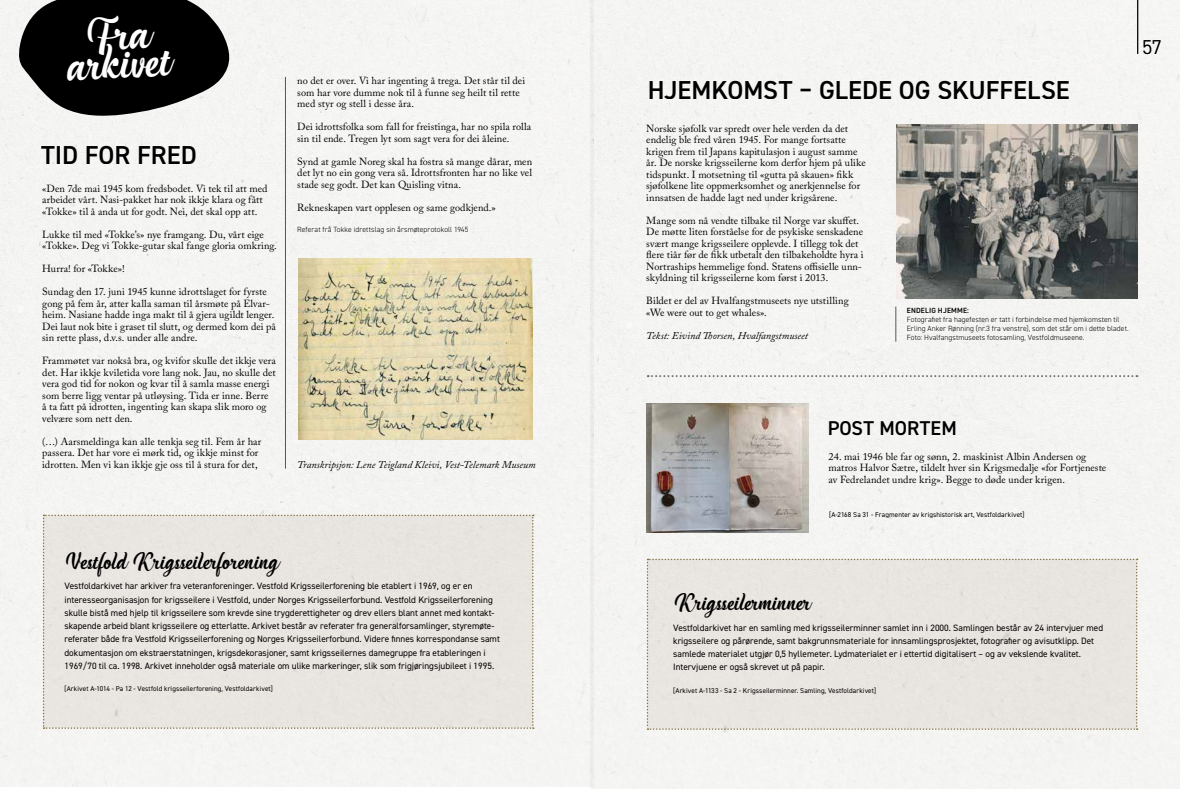
<style>
.page{position:relative;width:1180px;height:789px;background:#fff}
.page>*{position:absolute;margin:0;border:0;box-sizing:border-box;transform-origin:0 0}
.t1{font:41px "Handycheera";color:#fff}
.t2{font:600 26px "DIN2014";color:#000}
.t3{font:20px "Handycheera";letter-spacing:.01em;color:#000}
.t4{font:600 20px "DIN2014";letter-spacing:.01em;color:#000}
.t5{font:300 20px "DIN2014";color:#000}
.t6{font:10.3px/11.5px "Adobe Caslon Pro";letter-spacing:.005em;color:#000}
.t7{font:italic 10.3px "Adobe Caslon Pro";color:#000}
.t8{font:9.2px/13.2px "DIN2014";color:#000}
.t9{font:300 7.5px/9px "DIN2014";letter-spacing:.01em;color:#000}
.t10{font:600 7.5px "DIN2014";letter-spacing:.025em;color:#000}
.t11{font:7px "DIN2014";letter-spacing:.01em;color:#000}
</style>
<div class="page">
<div style="left:590px;top:0;width:589px;height:788px;background:#f4f4f3"></div>
<hr style="left:1137px;top:0;width:1px;height:54px;background:#000">
<div style="left:0;top:0;width:593px;height:785px;background:#f5f4f3"></div>
<svg style="left:647px;top:375px;width:490px;height:2px"></svg>
<hr style="left:285px;top:77px;width:1px;height:391px;background:#56565a">
<hr style="left:895px;top:306px;width:1px;height:35px;background:#56565a">
<img style="left:298px;top:258px;width:234px;height:181px">
<div style="left:43px;top:514px;width:490px;height:214px;background:#e9e5e0"></div>
<div style="left:646px;top:558px;width:491px;height:171px;background:#e9e5e0"></div>
<img style="left:896px;top:125px;width:241px;height:173px">
<img style="left:646px;top:403px;width:162px;height:129px">
<svg style="left:19px;top:0;width:211px;height:117px"></svg>
<h1 class="t1" style="left:65px;top:37px;width:105px;rotate:-3deg">arkivet</h1>
<h2 class="t2" style="left:41px;top:137px;width:157px">TID FOR FRED</h2>
<p class="t6" style="left:42px;top:182px;width:227px">«Den 7de mai 1945 kom fredsbodet. Vi tek til att med arbeidet vårt. Nasi-pakket har nok ikkje klara og fått «Tokke» til å anda ut for godt. Nei, det skal opp att.</p>
<p class="t6" style="left:42px;top:228px;width:236px">Lukke til med «Tokke’s» nye framgang. Du, vårt eige «Tokke». Deg vi Tokke-gutar skal fange gloria omkring.</p>
<p class="t6" style="left:42px;top:263px;width:84px">Hurra! for «Tokke»!</p>
<p class="t6" style="left:42px;top:286px;width:235px">Sundag den 17. juni 1945 kunne idrottslaget for fyrste gong på fem år, atter kalla saman til årsmøte på Elvar&shy;heim. Nasiane hadde inga makt til å gjera ugildt lenger.<br>Dei laut nok bite i graset til slutt, og dermed kom dei på sin rette plass, d.v.s. under alle andre.</p>
<p class="t6" style="left:42px;top:355px;width:235px">Frammøtet var nokså bra, og kvifor skulle det ikkje vera det. Har ikkje kviletida vore lang nok. Jau, no skulle det vera god tid for nokon og kvar til å samla masse energi som berre ligg ventar på utløysing. Tida er inne. Berre<br>å ta fatt på idrotten, ingenting kan skapa slik moro og velvære som nett den.</p>
<p class="t6" style="left:42px;top:435px;width:221px">(…) Aarsmeldinga kan alle tenkja seg til. Fem år har passera. Det har vore ei mørk tid, og ikkje minst for idrotten. Men vi kan ikkje gje oss til å stura for det,</p>
<p class="t6" style="left:297px;top:75px;width:229px">no det er over. Vi har ingenting å trega. Det står til dei som har vore dumme nok til å funne seg heilt til rette med styr og stell i desse åra.</p>
<p class="t6" style="left:297px;top:121px;width:235px">Dei idrottsfolka som fall for freistinga, har no spila rolla sin til ende. Tregen lyt som sagt vera for dei åleine.</p>
<p class="t6" style="left:297px;top:155px;width:236px;text-align:justify">Synd at gamle Noreg skal ha fostra så mange dårar, men det lyt no ein gong vera så. Idrottsfronten har no like vel stade seg godt. Det kan Quisling vitna.</p>
<p class="t6" style="left:297px;top:201px;width:200px">Rekneskapen vart opplesen og same godkjend.»</p>
<p class="t9" style="left:297px;top:224px;width:173px">Referat frå Tokke idrettslag sin årsmøteprotokoll 1945</p>
<p class="t7" style="left:297px;top:458px;width:240px">Transkripsjon: Lene Teigland Kleivi, Vest-Telemark Museum</p>
<h3 class="t3" style="left:64px;top:547px;width:215px">Vestfold Krigsseilerforening</h3>
<p class="t8" style="left:64px;top:579px;width:437px">Vestfoldarkivet har arkiver fra veteranforeninger. Vestfold Krigsseilerforening ble etablert i 1969, og er en interesseorganisasjon for krigsseilere i Vestfold, under Norges Krigsseilerforbund. Vestfold Krigsseilerforening skulle bistå med hjelp til krigsseilere som krevde sine trygderettigheter og drev ellers blant annet med kontakt&shy;skapende arbeid blant krigsseilere og etterlatte. Arkivet består av referater fra generalforsamlinger, styremøte&shy;referater både fra Vestfold Krigsseilerforening og Norges Krigsseilerforbund. Videre finnes korrespondanse samt dokumentasjon om ekstraerstatningen, krigsdekorasjoner, samt krigsseilernes damegruppe fra etableringen i 1969/70 til ca. 1998. Arkivet inneholder også materiale om ulike markeringer, slik som frigjøringsjubileet i 1995.</p>
<p class="t11" style="left:64px;top:684px;width:210px">[Arkivet A-1014 - Pa 12 - Vestfold krigsseilerforening, Vestfoldarkivet]</p>
<h2 class="t2" style="left:647px;top:72px;width:424px">HJEMKOMST – GLEDE OG SKUFFELSE</h2>
<p class="t6" style="left:646px;top:122px;width:221px">Norske sjøfolk var spredt over hele verden da det endelig ble fred våren 1945. For mange fortsatte krigen frem til Japans kapitulasjon i august samme år. De norske krigsseilerne kom derfor hjem på ulike tidspunkt. I motsetning til «gutta på skauen» fikk sjøfolkene lite oppmerksomhet og anerkjennelse for innsatsen de hadde lagt ned under krigsårene.</p>
<p class="t6" style="left:646px;top:214px;width:219px">Mange som nå vendte tilbake til Norge var skuffet.<br>De møtte liten forståelse for de psykiske senskadene svært mange krigsseilere opplevde. I tillegg tok det flere tiår før de fikk utbetalt den tilbakeholdte hyra i Nortraships hemmelige fond. Statens offisielle unn&shy;skyldning til krigsseilerne kom først i 2013.</p>
<p class="t6" style="left:646px;top:295px;width:204px">Bildet er del av Hvalfangstmuseets nye utstilling «We were out to get whales».</p>
<p class="t7" style="left:646px;top:329px;width:163px">Tekst: Eivind Thorsen, Hvalfangstmuseet</p>
<p class="t10" style="left:906px;top:305px;width:64px">ENDELIG HJEMME:</p>
<p class="t9" style="left:906px;top:315px;width:223px">Fotografiet fra hagefesten er tatt i forbindelse med hjemkomsten til<br>Erling Anker Rønning (nr.3 fra venstre), som det står om i dette bladet.<br>Foto: Hvalfangstmuseets fotosamling, Vestfoldmuseene.</p>
<h3 class="t5" style="left:1142px;top:35px;width:21px">57</h3>
<h3 class="t4" style="left:827px;top:415px;width:131px">POST MORTEM</h3>
<p class="t6" style="left:828px;top:450px;width:279px">24. mai 1946 ble far og sønn, 2. maskinist Albin Andersen og matros Halvor Sætre, tildelt hver sin Krigsmedalje «for Fortjeneste av Fedrelandet undre krig». Begge to døde under krigen.</p>
<p class="t11" style="left:829px;top:509px;width:197px">[A-2168 Sa 31 - Fragmenter av krigshistorisk art, Vestfoldarkivet]</p>
<h3 class="t3" style="left:673px;top:588px;width:138px">Krigsseilerminner</h3>
<p class="t8" style="left:673px;top:620px;width:431px">Vestfoldarkivet har en samling med krigsseilerminner samlet inn i 2000. Samlingen består av 24 intervjuer med krigsseilere og pårørende, samt bakgrunnsmateriale for innsamlingsprosjektet, fotografier og avisutklipp. Det samlede materialet utgjør 0,5 hyllemeter. Lydmaterialet er i ettertid digitalisert – og av vekslende kvalitet.<br>Intervjuene er også skrevet ut på papir.</p>
<p class="t11" style="left:673px;top:685px;width:204px">[Arkivet A-1133 - Sa 2 - Krigsseilerminner. Samling, Vestfoldarkivet]</p>
</div>
